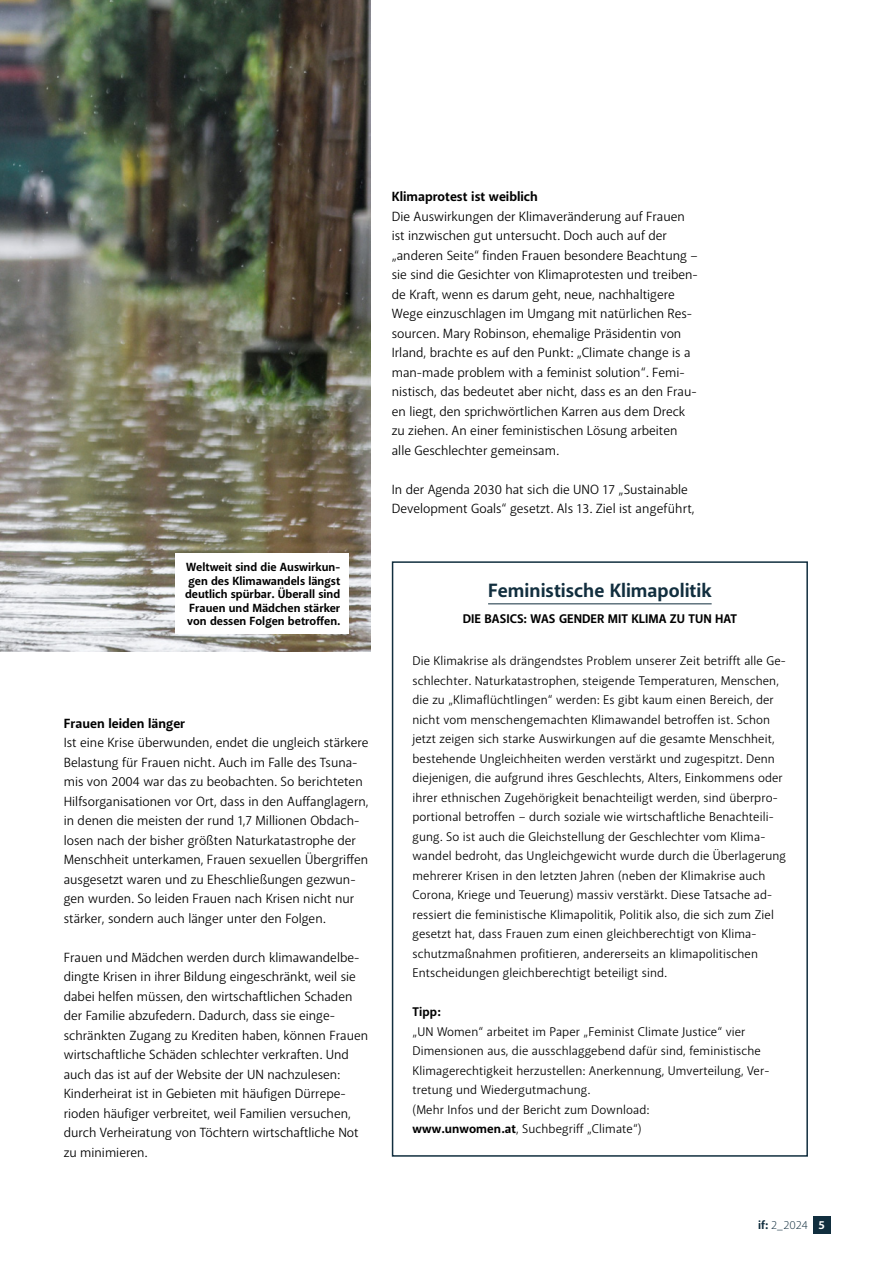
<style>
.page{position:relative;width:893px;height:1263px;background:#fff}
.page>*{position:absolute;margin:0;border:0;box-sizing:border-box;transform-origin:0 0}
.t1{font:700 19.5px "Akagi Pro";color:#112e3e}
.t2{font:13.5px/19.5px "Akagi Pro";color:#000}
.Zwiti{font:700 13.5px "Akagi Pro";color:#000}
.t3{font:12.75px/19.5px "Akagi Pro";letter-spacing:.01em;color:#000}
.Kasten_LT_Mager{font:700 12.75px "Akagi Pro";color:#000}
.t4{font:700 12px/13.5px "Akagi Pro";color:#000;text-align:center}
.t5{font:300 12px "Akagi Pro";color:#112e3e}
.s1{font-weight:700}
.s2{font-weight:700;color:#fff}
</style>
<div class="page">
<img style="left:0;top:0;width:371px;height:652px">
<svg style="left:391px;top:561px;width:417px;height:596px"></svg>
<hr style="left:488px;top:604px;width:224px;height:1px;background:#112e3e">
<div style="left:176px;top:554px;width:173px;height:80px;background:#fff"></div>
<div style="left:813px;top:1216px;width:17px;height:17px;background:#112e3e"></div>
<p class="t4" style="left:185px;top:560px;width:157px">Weltweit sind die Auswirkun&shy;gen des Klimawandels längst deutlich spürbar. Überall sind<br>Frauen und Mädchen stärker von dessen Folgen betroffen.</p>
<p class="Zwiti" style="left:64px;top:715px;width:123px">Frauen leiden länger</p>
<p class="t2" style="left:64px;top:733px;width:306px">Ist eine Krise überwunden, endet die ungleich stärkere Belastung für Frauen nicht. Auch im Falle des Tsuna&shy;mis von 2004 war das zu beobachten. So berichteten Hilfsorganisationen vor Ort, dass in den Auffanglagern, in denen die meisten der rund 1,7 Millionen Obdach&shy;losen nach der bisher größten Naturkatastrophe der Menschheit unterkamen, Frauen sexuellen Übergriffen ausgesetzt waren und zu Eheschließungen gezwun&shy;gen wurden. So leiden Frauen nach Krisen nicht nur stärker, sondern auch länger unter den Folgen.</p>
<p class="t2" style="left:64px;top:947px;width:306px">Frauen und Mädchen werden durch klimawandelbe&shy;dingte Krisen in ihrer Bildung eingeschränkt, weil sie dabei helfen müssen, den wirtschaftlichen Schaden der Familie abzufedern. Dadurch, dass sie einge&shy;schränkten Zugang zu Krediten haben, können Frauen wirtschaftliche Schäden schlechter verkraften. Und auch das ist auf der Website der UN nachzulesen:<br>Kinderheirat ist in Gebieten mit häufigen Dürrepe&shy;rioden häufiger verbreitet, weil Familien versuchen, durch Verheiratung von Töchtern wirtschaftliche Not zu minimieren.</p>
<p class="Zwiti" style="left:392px;top:188px;width:148px">Klimaprotest ist weiblich</p>
<p class="t2" style="left:392px;top:206px;width:308px">Die Auswirkungen der Klimaveränderung auf Frauen ist inzwischen gut untersucht. Doch auch auf der „anderen Seite“ finden Frauen besondere Beachtung – sie sind die Gesichter von Klimaprotesten und treiben&shy;de Kraft, wenn es darum geht, neue, nachhaltigere Wege einzuschlagen im Umgang mit natürlichen Res&shy;sourcen. Mary Robinson, ehemalige Präsidentin von Irland, brachte es auf den Punkt: „Climate change is a man-made problem with a feminist solution“. Femi&shy;nistisch, das bedeutet aber nicht, dass es an den Frau&shy;en liegt, den sprichwörtlichen Karren aus dem Dreck zu ziehen. An einer feministischen Lösung arbeiten alle Geschlechter gemeinsam.</p>
<p class="t2" style="left:392px;top:479px;width:304px">In der Agenda 2030 hat sich die UNO 17 „Sustainable<br>Development Goals“ gesetzt. Als 13. Ziel ist angeführt,</p>
<p class="t1" style="left:488px;top:579px;width:225px">Feministische Klimapolitik</p>
<p class="Kasten_LT_Mager" style="left:463px;top:611px;width:276px">DIE BASICS: WAS GENDER MIT KLIMA ZU TUN HAT</p>
<p class="t3" style="left:412px;top:651px;width:375px">Die Klimakrise als drängendstes Problem unserer Zeit betrifft alle Ge&shy;schlechter. Naturkatastrophen, steigende Temperaturen, Menschen, die zu „Klimaflüchtlingen“ werden: Es gibt kaum einen Bereich, der nicht vom menschengemachten Klimawandel betroffen ist. Schon jetzt zeigen sich starke Auswirkungen auf die gesamte Menschheit, bestehende Ungleichheiten werden verstärkt und zugespitzt. Denn diejenigen, die aufgrund ihres Geschlechts, Alters, Einkommens oder ihrer ethnischen Zugehörigkeit benachteiligt werden, sind überpro&shy;portional betroffen – durch soziale wie wirtschaftliche Benachteili&shy;gung. So ist auch die Gleichstellung der Geschlechter vom Klima&shy;wandel bedroht, das Ungleichgewicht wurde durch die Überlagerung mehrerer Krisen in den letzten Jahren (neben der Klimakrise auch Corona, Kriege und Teuerung) massiv verstärkt. Diese Tatsache ad&shy;ressiert die feministische Klimapolitik, Politik also, die sich zum Ziel gesetzt hat, dass Frauen zum einen gleichberechtigt von Klima&shy;schutzmaßnahmen profitieren, andererseits an klimapolitischen Entscheidungen gleichberechtigt beteiligt sind.</p>
<p class="Kasten_LT_Mager" style="left:412px;top:1004px;width:30px">Tipp:</p>
<p class="t3" style="left:412px;top:1022px;width:358px">„UN Women“ arbeitet im Paper „Feminist Climate Justice“ vier Dimensionen aus, die ausschlaggebend dafür sind, feministische Klimagerechtigkeit herzustellen: Anerkennung, Umverteilung, Ver&shy;tretung und Wiedergutmachung.<br>(Mehr Infos und der Bericht zum Download:<br><span class="s1">www.unwomen.at</span>, Suchbegriff „Climate“)</p>
<p class="t5" style="left:758px;top:1218px;width:68px"><span class="s1">if:</span> 2_2024 <span class="s2">5</span></p>
</div>
